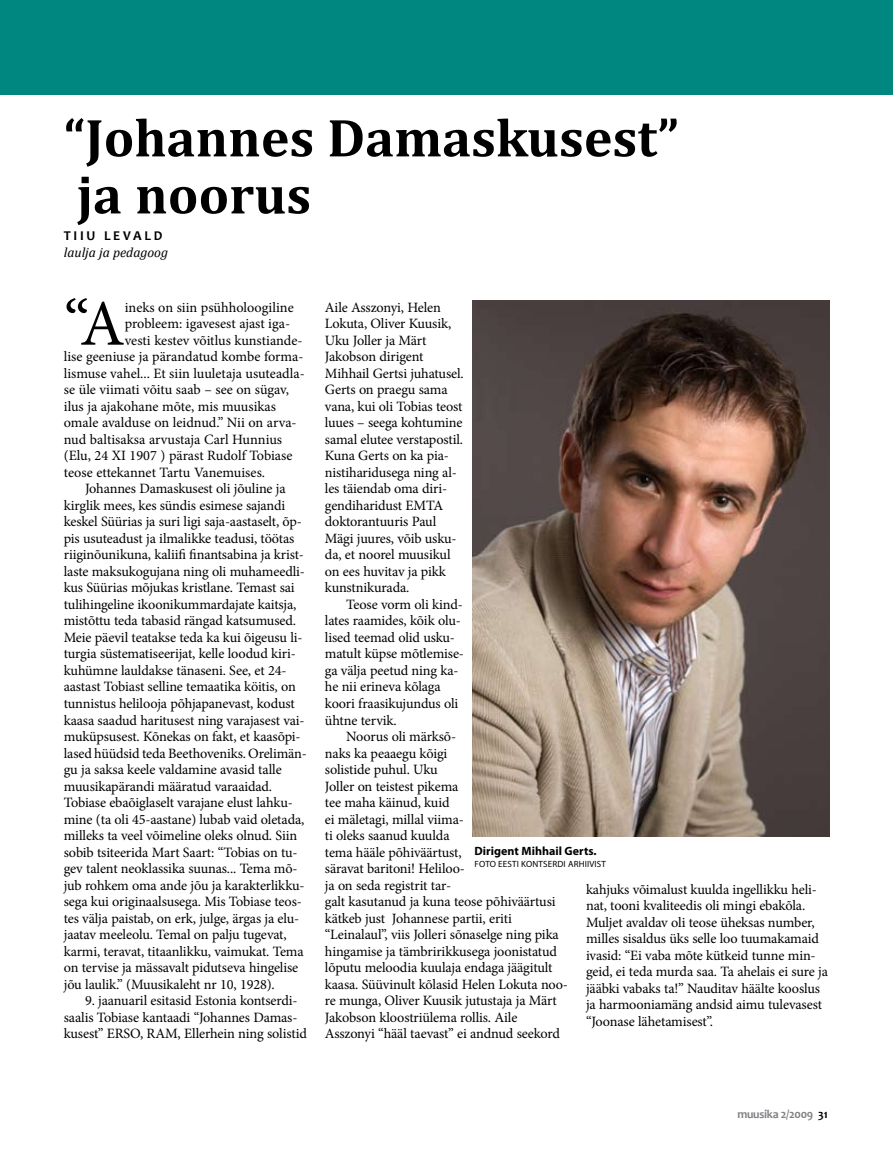
<style>
.page{position:relative;width:893px;height:1149px;background:#fff}
.page>*{position:absolute;margin:0;border:0;box-sizing:border-box;transform-origin:0 0}
.t1{font:64.95px "Minion Pro";color:#000}
.t2{font:700 54px/57px "Cambria";color:#000}
.t3{font:14.25px/16.5px "Minion Pro";letter-spacing:-.01em;color:#000}
.t4{font:italic 13.5px "Cambria";color:#000}
.t5{font:700 13.5px "Candara";letter-spacing:.2em;color:#000}
.t6{font:700 12px "Myriad Pro";color:#000}
.t7{font:700 12px "Candara";letter-spacing:-.025em;color:#817f84}
.t8{font:9px "Myriad Pro";color:#000}
.s1{color:#000}
</style>
<div class="page">
<div style="left:0;top:0;width:893px;height:95px;background:#00877f"></div>
<img style="left:473px;top:300px;width:356px;height:536px">
<h2 class="t2" style="left:64px;top:108px;width:617px">“Johannes Damaskusest” ja noorus</h2>
<p class="t5" style="left:64px;top:228px;width:100px">TIIU LEVALD</p>
<p class="t4" style="left:64px;top:244px;width:106px">laulja ja pedagoog</p>
<h1 class="t1" style="left:64px;top:280px;width:63px">“A</h1>
<p class="t3" style="left:125px;top:299px;width:170px">ineks on siin psühholoogiline</p>
<p class="t3" style="left:125px;top:315px;width:167px">probleem: igavesest ajast iga-</p>
<p class="t3" style="left:125px;top:332px;width:179px">vesti kestev võitlus kunstiande-</p>
<p class="t3" style="left:64px;top:348px;width:241px">lise geeniuse ja pärandatud kombe forma-</p>
<p class="t3" style="left:64px;top:365px;width:243px">lismuse vahel... Et siin luuletaja usuteadla-</p>
<p class="t3" style="left:64px;top:381px;width:227px">se üle viimati võitu saab – see on sügav,</p>
<p class="t3" style="left:64px;top:398px;width:214px">ilus ja ajakohane mõte, mis muusikas</p>
<p class="t3" style="left:64px;top:414px;width:234px">omale avalduse on leidnud.” Nii on arva-</p>
<p class="t3" style="left:64px;top:431px;width:220px">nud baltisaksa arvustaja Carl Hunnius</p>
<p class="t3" style="left:64px;top:447px;width:230px">(Elu, 24 XI 1907 ) pärast Rudolf Tobiase</p>
<p class="t3" style="left:64px;top:464px;width:203px">teose ettekannet Tartu Vanemuises.</p>
<p class="t3" style="left:85px;top:480px;width:202px">Johannes Damaskusest oli jõuline ja</p>
<p class="t3" style="left:64px;top:497px;width:223px">kirglik mees, kes sündis esimese sajandi</p>
<p class="t3" style="left:64px;top:513px;width:240px">keskel Süürias ja suri ligi saja-aastaselt, õp-</p>
<p class="t3" style="left:64px;top:530px;width:232px">pis usuteadust ja ilmalikke teadusi, töötas</p>
<p class="t3" style="left:64px;top:546px;width:242px">riiginõunikuna, kaliifi finantsabina ja krist-</p>
<p class="t3" style="left:64px;top:563px;width:243px">laste maksukogujana ning oli muhameedli-</p>
<p class="t3" style="left:64px;top:579px;width:232px">kus Süürias mõjukas kristlane. Temast sai</p>
<p class="t3" style="left:64px;top:596px;width:234px">tulihingeline ikoonikummardajate kaitsja,</p>
<p class="t3" style="left:64px;top:612px;width:234px">mistõttu teda tabasid rängad katsumused.</p>
<p class="t3" style="left:64px;top:629px;width:240px">Meie päevil teatakse teda ka kui õigeusu li-</p>
<p class="t3" style="left:64px;top:645px;width:234px">turgia süstematiseerijat, kelle loodud kiri-</p>
<p class="t3" style="left:64px;top:662px;width:224px">kuhümne lauldakse tänaseni. See, et 24-</p>
<p class="t3" style="left:64px;top:678px;width:234px">aastast Tobiast selline temaatika köitis, on</p>
<p class="t3" style="left:64px;top:695px;width:232px">tunnistus helilooja põhjapanevast, kodust</p>
<p class="t3" style="left:64px;top:711px;width:242px">kaasa saadud haritusest ning varajasest vai-</p>
<p class="t3" style="left:64px;top:728px;width:238px">muküpsusest. Kõnekas on fakt, et kaasõpi-</p>
<p class="t3" style="left:64px;top:744px;width:243px">lased hüüdsid teda Beethoveniks. Oreli-män-</p>
<p class="t3" style="left:64px;top:761px;width:219px">gu ja saksa keele valdamine avasid talle</p>
<p class="t3" style="left:64px;top:777px;width:210px">muusikapärandi määratud varaaidad.</p>
<p class="t3" style="left:64px;top:794px;width:231px">Tobiase ebaõiglaselt varajane elust lahku-</p>
<p class="t3" style="left:64px;top:810px;width:242px">mine (ta oli 45-aastane) lubab vaid oletada,</p>
<p class="t3" style="left:64px;top:827px;width:235px">milleks ta veel võimeline oleks olnud. Siin</p>
<p class="t3" style="left:64px;top:843px;width:235px">sobib tsiteerida Mart Saart: “Tobias on tu-</p>
<p class="t3" style="left:64px;top:860px;width:235px">gev talent neoklassika suunas... Tema mõ-</p>
<p class="t3" style="left:64px;top:876px;width:242px">jub rohkem oma ande jõu ja karakterlikku-</p>
<p class="t3" style="left:64px;top:893px;width:240px">sega kui originaalsusega. Mis Tobiase teos-</p>
<p class="t3" style="left:64px;top:909px;width:237px">tes välja paistab, on erk, julge, ärgas ja elu-</p>
<p class="t3" style="left:64px;top:926px;width:224px">jaatav meeleolu. Temal on palju tugevat,</p>
<p class="t3" style="left:64px;top:942px;width:241px">karmi, teravat, titaanlikku, vaimukat. Tema</p>
<p class="t3" style="left:64px;top:959px;width:236px">on tervise ja mässavalt pidutseva hingelise</p>
<p class="t3" style="left:64px;top:975px;width:213px">jõu laulik.” (Muusikaleht nr 10, 1928).</p>
<p class="t3" style="left:64px;top:992px;width:245px;text-indent:21px">9. jaanuaril esitasid Estonia kontserdi&shy;saalis Tobiase kantaadi “Johannes Damas&shy;kusest” ERSO, RAM, Ellerhein ning solistid</p>
<p class="t3" style="left:325px;top:299px;width:140px">Aile Asszonyi, Helen<br>Lokuta, Oliver Kuusik,<br>Uku Joller ja Märt<br>Jakobson dirigent<br>Mihhail Gertsi juhatusel.<br>Gerts on praegu sama vana, kui oli Tobias teost luues – seega kohtumine samal elutee verstapostil.<br>Kuna Gerts on ka pia&shy;nistiharidusega ning al&shy;les täiendab oma diri&shy;gendiharidust EMTA doktorantuuris Paul<br>Mägi juures, võib usku&shy;da, et noorel muusikul on ees huvitav ja pikk kunstnikurada.</p>
<p class="t3" style="left:325px;top:596px;width:141px;text-indent:21px">Teose vorm oli kind&shy;lates raamides, kõik olu&shy;lised teemad olid usku&shy;matult küpse mõtlemise&shy;ga välja peetud ning ka&shy;he nii erineva kõlaga koori fraasikujundus oli ühtne tervik.</p>
<p class="t3" style="left:325px;top:728px;width:245px;text-indent:21px">Noorus oli märksõ-<br>naks ka peaaegu kõigi<br>solistide puhul. Uku<br>Joller on teistest pikema<br>tee maha käinud, kuid<br>ei mäletagi, millal viima-<br>ti oleks saanud kuulda<br>tema hääle põhiväärtust,<br>säravat baritoni! Heliloo-<br>ja on seda registrit tar-<br>galt kasutanud ja kuna teose põhiväärtusi kätkeb just Johannese partii, eriti “Leinalaul”, viis Jolleri sõnaselge ning pika hingamise ja tämbririkkusega joonistatud lõputu meloodia kuulaja endaga jäägitult kaasa. Süüvi-nult kõlasid Helen Lokuta noo&shy;re munga, Oliver Kuusik jutustaja ja Märt<br>Jakobson kloostriülema rollis. Aile<br>Asszonyi “hääl taevast” ei andnud seekord</p>
<p class="t6" style="left:475px;top:842px;width:124px">Dirigent Mihhail Gerts.</p>
<p class="t8" style="left:475px;top:857px;width:7px">FOTO</p>
<p class="t8" style="left:498px;top:857px;width:10px">EESTI</p>
<p class="t8" style="left:521px;top:857px;width:6px">KONTSERDI</p>
<p class="t8" style="left:568px;top:857px;width:6px">ARHIIVIST</p>
<p class="t3" style="left:586px;top:880px;width:243px">kahjuks võimalust kuulda ingellikku heli&shy;nat, tooni kvaliteedis oli mingi ebakõla.<br>Muljet avaldav oli teose üheksas number, milles sisaldus üks selle loo tuumakamaid ivasid: “Ei vaba mõte kütkeid tunne min&shy;geid, ei teda murda saa. Ta ahelais ei sure ja jääbki vabaks ta!” Nauditav häälte kooslus ja harmooniamäng andsid aimu tulevasest “Joonase lähetamisest”.</p>
<p class="t7" style="left:737px;top:1106px;width:86px">muusika 2/2009 <span class="s1">31</span></p>
</div>
